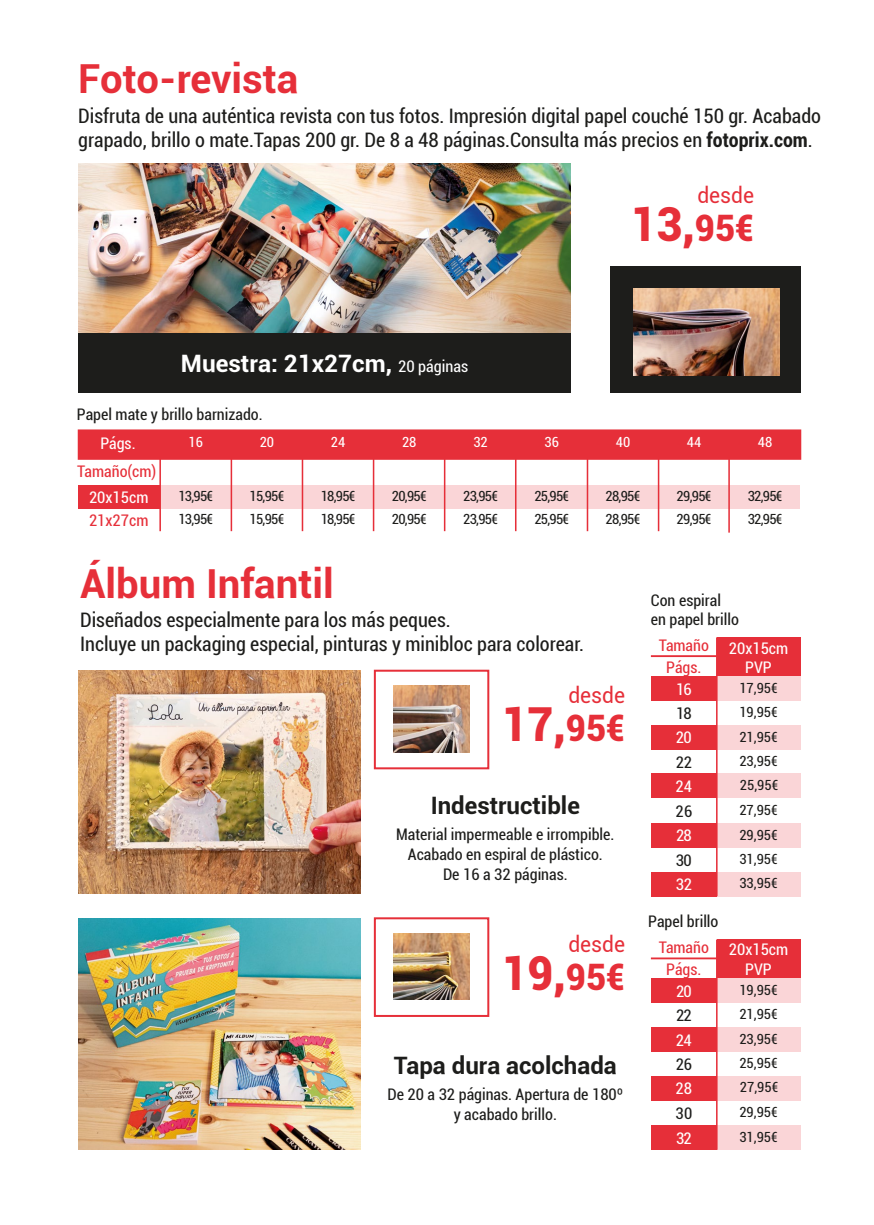
<style>
.page{position:relative;width:874px;height:1225px;background:#fff}
.page>*{position:absolute;margin:0;border:0;box-sizing:border-box;transform-origin:0 0}
.t1{font:900 46.8px "Roboto";color:#e62f39;scale:.95 1}
.t2{font:700 40px "Roboto";color:#e62f39}
.t3{font:700 24px "Roboto";color:#1d1d1b}
.t4{font:700 24px "Roboto";color:#fff}
.t5{font:22.2px "Roboto";color:#e62f39;scale:.95 1}
.t6{font:condensed 20px/24px "Roboto";color:#1d1d1b}
.t7{font:condensed 16px/20px "Roboto";color:#1d1d1b;text-align:center}
.t8{font:condensed 16px/19.2px "Roboto";color:#fff}
.t9{font:condensed 16px/21.6px "Roboto";color:#e62f39;text-align:center}
.t10{font:condensed 14px "Roboto";letter-spacing:-.05em;color:#1d1d1b}
.t11{font:condensed 14px "Roboto";color:#fff}
.s1{font-weight:700}
.s2{font-weight:400;font-stretch:condensed;font-size:16px}
.s3{font-size:36.4px}
</style>
<div class="page">
<img style="left:78px;top:164px;width:492px;height:170px">
<div style="left:78px;top:334px;width:492px;height:59px;background:#1d1d1b"></div>
<div style="left:609px;top:266px;width:191px;height:127px;background:#1d1d1b"></div>
<img style="left:633px;top:289px;width:146px;height:87px">
<div style="left:650px;top:1125px;width:66px;height:24px;background:#e62f39"></div>
<div style="left:650px;top:1076px;width:66px;height:24px;background:#e62f39"></div>
<div style="left:650px;top:1027px;width:66px;height:24px;background:#e62f39"></div>
<div style="left:650px;top:978px;width:66px;height:25px;background:#e62f39"></div>
<div style="left:716px;top:939px;width:83px;height:39px;background:#e62f39"></div>
<div style="left:716px;top:1125px;width:83px;height:24px;background:#fad5d7"></div>
<div style="left:716px;top:1076px;width:83px;height:24px;background:#fad5d7"></div>
<div style="left:716px;top:1027px;width:83px;height:24px;background:#fad5d7"></div>
<div style="left:716px;top:978px;width:83px;height:25px;background:#fad5d7"></div>
<hr style="left:650px;top:957px;width:66px;height:2px;background:#e62f39">
<div style="left:650px;top:872px;width:66px;height:24px;background:#e62f39"></div>
<div style="left:650px;top:823px;width:66px;height:24px;background:#e62f39"></div>
<div style="left:650px;top:773px;width:66px;height:25px;background:#e62f39"></div>
<div style="left:650px;top:725px;width:66px;height:24px;background:#e62f39"></div>
<div style="left:650px;top:676px;width:66px;height:25px;background:#e62f39"></div>
<div style="left:716px;top:637px;width:83px;height:39px;background:#e62f39"></div>
<div style="left:716px;top:872px;width:83px;height:24px;background:#fad5d7"></div>
<div style="left:716px;top:823px;width:83px;height:24px;background:#fad5d7"></div>
<div style="left:716px;top:773px;width:83px;height:25px;background:#fad5d7"></div>
<div style="left:716px;top:725px;width:83px;height:24px;background:#fad5d7"></div>
<div style="left:716px;top:676px;width:83px;height:25px;background:#fad5d7"></div>
<hr style="left:650px;top:655px;width:66px;height:2px;background:#e62f39">
<img style="left:78px;top:918px;width:282px;height:231px">
<img style="left:78px;top:670px;width:282px;height:224px">
<div style="left:373px;top:917px;width:116px;height:100px;border:2px solid #e62f39"></div>
<img style="left:393px;top:933px;width:76px;height:66px">
<div style="left:373px;top:669px;width:116px;height:100px;border:2px solid #e62f39"></div>
<img style="left:393px;top:686px;width:76px;height:66px">
<hr style="left:715px;top:638px;width:2px;height:257px;background:#e62f39">
<hr style="left:715px;top:940px;width:2px;height:209px;background:#e62f39">
<div style="left:159px;top:485px;width:640px;height:24px;background:#fad5d7"></div>
<div style="left:78px;top:429px;width:722px;height:31px;background:#e62f39;border:2px solid #e62f39"></div>
<div style="left:79px;top:485px;width:81px;height:24px;background:#e62f39"></div>
<hr style="left:728px;top:451px;width:1px;height:81px;background:#e62f39">
<hr style="left:230px;top:450px;width:2px;height:80px;background:#e62f39">
<hr style="left:159px;top:450px;width:2px;height:80px;background:#e62f39">
<hr style="left:301px;top:450px;width:2px;height:80px;background:#e62f39">
<hr style="left:372px;top:450px;width:2px;height:80px;background:#e62f39">
<hr style="left:443px;top:450px;width:2px;height:80px;background:#e62f39">
<hr style="left:514px;top:450px;width:2px;height:80px;background:#e62f39">
<hr style="left:586px;top:450px;width:2px;height:80px;background:#e62f39">
<hr style="left:657px;top:447px;width:2px;height:83px;background:#e62f39">
<h2 class="t2" style="left:78px;top:51px;width:221px">Foto-revista</h2>
<p class="t6" style="left:78px;top:103px;width:743px">Disfruta de una auténtica revista con tus fotos. Impresión digital papel couché 150 gr. Acabado grapado, brillo o mate.Tapas 200 gr. De 8 a 48 páginas.Consulta más precios en <span class="s1">fotoprix.com</span>.</p>
<p class="t4" style="left:181px;top:346px;width:289px">Muestra: 21x27cm, <span class="s2">20 páginas</span></p>
<p class="t7" style="left:77px;top:404px;width:187px">Papel mate y brillo barnizado.</p>
<p class="t5" style="left:697px;top:179px;width:61px">desde</p>
<h1 class="t1" style="left:630px;top:191px;width:131px">13,<span class="s3">95€</span></h1>
<p class="t8" style="left:100px;top:433px;width:37px">Págs.</p>
<p class="t8" style="left:89px;top:487px;width:61px">20x15cm</p>
<p class="t9" style="left:77px;top:460px;width:81px">Tamaño(cm)</p>
<p class="t11" style="left:188px;top:433px;width:16px">16</p>
<p class="t11" style="left:259px;top:433px;width:16px">20</p>
<p class="t11" style="left:331px;top:433px;width:16px">24</p>
<p class="t11" style="left:402px;top:433px;width:16px">28</p>
<p class="t11" style="left:473px;top:433px;width:16px">32</p>
<p class="t11" style="left:544px;top:433px;width:16px">36</p>
<p class="t11" style="left:615px;top:433px;width:16px">40</p>
<p class="t11" style="left:686px;top:433px;width:16px">44</p>
<p class="t10" style="left:178px;top:486px;width:36px">13,95€</p>
<p class="t10" style="left:249px;top:486px;width:36px">15,95€</p>
<p class="t10" style="left:320px;top:486px;width:36px">18,95€</p>
<p class="t10" style="left:391px;top:486px;width:36px">20,95€</p>
<p class="t10" style="left:463px;top:486px;width:36px">23,95€</p>
<p class="t10" style="left:534px;top:486px;width:36px">25,95€</p>
<p class="t10" style="left:605px;top:486px;width:36px">28,95€</p>
<p class="t10" style="left:676px;top:486px;width:36px">29,95€</p>
<p class="t11" style="left:757px;top:433px;width:16px">48</p>
<p class="t10" style="left:747px;top:486px;width:36px">32,95€</p>
<p class="t9" style="left:89px;top:509px;width:61px">21x27cm</p>
<p class="t10" style="left:249px;top:509px;width:36px">15,95€</p>
<p class="t10" style="left:320px;top:509px;width:36px">18,95€</p>
<p class="t10" style="left:391px;top:509px;width:36px">20,95€</p>
<p class="t10" style="left:463px;top:509px;width:36px">23,95€</p>
<p class="t10" style="left:534px;top:509px;width:36px">25,95€</p>
<p class="t10" style="left:605px;top:509px;width:36px">28,95€</p>
<p class="t10" style="left:676px;top:509px;width:36px">29,95€</p>
<p class="t10" style="left:747px;top:509px;width:36px">32,95€</p>
<p class="t10" style="left:178px;top:509px;width:36px">13,95€</p>
<h2 class="t2" style="left:80px;top:555px;width:255px">Álbum Infantil</h2>
<p class="t6" style="left:80px;top:607px;width:505px">Diseñados especialmente para los más peques.<br>Incluye un packaging especial, pinturas y minibloc para colorear.</p>
<p class="t5" style="left:568px;top:679px;width:61px">desde</p>
<h1 class="t1" style="left:501px;top:691px;width:131px">17,<span class="s3">95€</span></h1>
<p class="t3" style="left:430px;top:789px;width:151px">Indestructible</p>
<p class="t7" style="left:396px;top:824px;width:219px">Material impermeable e irrompible.<br>Acabado en espiral de plástico.<br>De 16 a 32 páginas.</p>
<p class="t5" style="left:568px;top:928px;width:61px">desde</p>
<h1 class="t1" style="left:501px;top:940px;width:131px">19,<span class="s3">95€</span></h1>
<p class="t3" style="left:393px;top:1048px;width:224px">Tapa dura acolchada</p>
<p class="t7" style="left:387px;top:1083px;width:237px">De 20 a 32 páginas. Apertura de 180º y acabado brillo.</p>
<p class="t7" style="left:650px;top:590px;width:89px;line-height:19.2px;text-align:left">Con espiral en papel brillo</p>
<p class="t8" style="left:745px;top:638px;width:44px;text-indent:-87px"><sup>Tamaño</sup> 20x15cm<br>PVP</p>
<p class="t9" style="left:666px;top:656px;width:37px">Págs.</p>
<p class="t8" style="left:675px;top:679px;width:17px">16</p>
<p class="t10" style="left:739px;top:678px;width:40px">17,95€</p>
<p class="t7" style="left:675px;top:702px;width:17px">18</p>
<p class="t10" style="left:739px;top:702px;width:40px">19,95€</p>
<p class="t8" style="left:675px;top:727px;width:18px">20</p>
<p class="t10" style="left:739px;top:727px;width:40px">21,95€</p>
<p class="t7" style="left:675px;top:751px;width:18px">22</p>
<p class="t10" style="left:739px;top:751px;width:40px">23,95€</p>
<p class="t8" style="left:675px;top:776px;width:18px">24</p>
<p class="t10" style="left:739px;top:775px;width:40px">25,95€</p>
<p class="t7" style="left:675px;top:800px;width:18px">26</p>
<p class="t10" style="left:739px;top:800px;width:40px">27,95€</p>
<p class="t8" style="left:675px;top:825px;width:17px">28</p>
<p class="t10" style="left:739px;top:825px;width:40px">29,95€</p>
<p class="t7" style="left:675px;top:849px;width:18px">30</p>
<p class="t10" style="left:739px;top:849px;width:40px">31,95€</p>
<p class="t8" style="left:675px;top:874px;width:18px">32</p>
<p class="t10" style="left:739px;top:873px;width:40px">33,95€</p>
<p class="t7" style="left:647px;top:910px;width:72px">Papel brillo</p>
<p class="t9" style="left:658px;top:936px;width:52px">Tamaño<br>Págs.</p>
<p class="t8" style="left:675px;top:981px;width:17px">20</p>
<p class="t10" style="left:739px;top:980px;width:40px">19,95€</p>
<p class="t7" style="left:675px;top:1005px;width:17px">22</p>
<p class="t10" style="left:739px;top:1004px;width:40px">21,95€</p>
<p class="t8" style="left:675px;top:1029px;width:18px">24</p>
<p class="t10" style="left:739px;top:1029px;width:40px">23,95€</p>
<p class="t7" style="left:675px;top:1053px;width:18px">26</p>
<p class="t10" style="left:739px;top:1053px;width:40px">25,95€</p>
<p class="t8" style="left:675px;top:1078px;width:18px">28</p>
<p class="t10" style="left:739px;top:1077px;width:40px">27,95€</p>
<p class="t7" style="left:675px;top:1102px;width:18px">30</p>
<p class="t10" style="left:739px;top:1102px;width:40px">29,95€</p>
<p class="t8" style="left:675px;top:1127px;width:17px">32</p>
<p class="t10" style="left:739px;top:1127px;width:40px">31,95€</p>
<p class="t8" style="left:728px;top:939px;width:61px;text-align:center">20x15cm<br>PVP</p>
</div>
